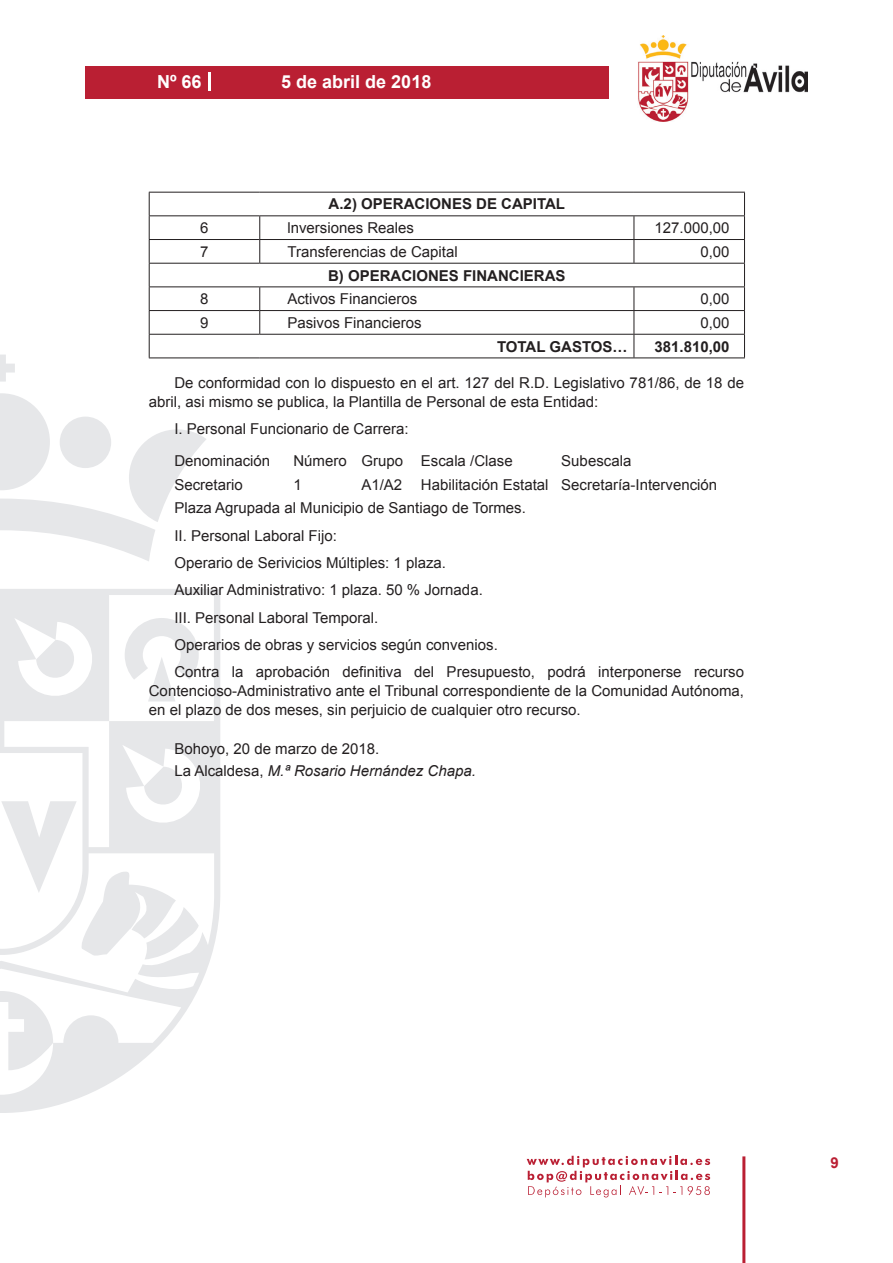
<style>
.page{position:relative;width:893px;height:1263px;background:#fff}
.page>*{position:absolute;margin:0;border:0;box-sizing:border-box;transform-origin:0 0}
.t1{font:700 18px "Arial";color:#fff}
.texto_normal{font:15px/18.8px "Arial";color:#231f20}
.texto_tabla{font:15px "Arial";color:#231f20}
.texto_tabla-2{font:700 15px "Arial";color:#231f20}
.firma{font:italic 15px "Arial";color:#231f20}
.fecha{font:15px "Arial";color:#231f20}
.t2{font:700 15px "Arial";color:#ba1f33}
.s1{font-style:normal}
</style>
<div class="page">
<svg style="left:527px;top:1156px;width:183px;height:41px"></svg>
<div style="left:85px;top:66px;width:523px;height:33px;background:#ba1f33"></div>
<img style="left:638px;top:36px;width:170px;height:86px">
<hr style="left:742px;top:1156px;width:3px;height:107px;background:#ba1f33">
<svg style="left:208px;top:72px;width:2px;height:18px"></svg>
<svg style="left:0;top:355px;width:15px;height:27px"></svg>
<svg style="left:0;top:393px;width:206px;height:168px"></svg>
<svg style="left:0;top:589px;width:220px;height:524px"></svg>
<svg style="left:36px;top:640px;width:40px;height:40px"></svg>
<svg style="left:125px;top:618px;width:74px;height:83px"></svg>
<svg style="left:0;top:991px;width:53px;height:79px"></svg>
<svg style="left:1px;top:767px;width:198px;height:192px"></svg>
<hr style="left:149px;top:192px;width:111px;height:1px;background:#231f20">
<hr style="left:260px;top:192px;width:374px;height:1px;background:#231f20">
<hr style="left:634px;top:192px;width:111px;height:1px;background:#231f20">
<hr style="left:149px;top:215px;width:111px;height:1px;background:#231f20">
<hr style="left:260px;top:215px;width:374px;height:1px;background:#231f20">
<hr style="left:634px;top:215px;width:111px;height:1px;background:#231f20">
<hr style="left:149px;top:239px;width:111px;height:1px;background:#231f20">
<hr style="left:260px;top:239px;width:374px;height:1px;background:#231f20">
<svg style="left:259px;top:216px;width:1px;height:47px"></svg>
<hr style="left:634px;top:239px;width:111px;height:1px;background:#231f20">
<svg style="left:634px;top:216px;width:1px;height:47px"></svg>
<hr style="left:149px;top:263px;width:111px;height:1px;background:#231f20">
<hr style="left:260px;top:263px;width:374px;height:1px;background:#231f20">
<hr style="left:634px;top:263px;width:111px;height:1px;background:#231f20">
<hr style="left:149px;top:286px;width:111px;height:1px;background:#231f20">
<hr style="left:260px;top:286px;width:374px;height:1px;background:#231f20">
<hr style="left:634px;top:286px;width:111px;height:1px;background:#231f20">
<hr style="left:149px;top:310px;width:111px;height:1px;background:#231f20">
<hr style="left:260px;top:310px;width:374px;height:1px;background:#231f20">
<svg style="left:259px;top:287px;width:1px;height:47px"></svg>
<hr style="left:634px;top:310px;width:111px;height:1px;background:#231f20">
<hr style="left:149px;top:334px;width:111px;height:1px;background:#231f20">
<svg style="left:149px;top:193px;width:1px;height:164px"></svg>
<hr style="left:260px;top:334px;width:374px;height:1px;background:#231f20">
<hr style="left:634px;top:334px;width:111px;height:1px;background:#231f20">
<svg style="left:634px;top:287px;width:1px;height:70px"></svg>
<svg style="left:744px;top:193px;width:1px;height:164px"></svg>
<hr style="left:149px;top:357px;width:111px;height:1px;background:#231f20">
<hr style="left:260px;top:357px;width:374px;height:1px;background:#231f20">
<hr style="left:634px;top:357px;width:111px;height:1px;background:#231f20">
<p class="t1" style="left:157px;top:69px;width:46px">Nº 66</p>
<p class="t1" style="left:281px;top:69px;width:152px">5 de abril de 2018</p>
<p class="texto_tabla-2" style="left:329px;top:194px;width:238px">A.2) OPERACIONES DE CAPITAL</p>
<p class="texto_tabla" style="left:200px;top:218px;width:10px">6</p>
<p class="texto_tabla" style="left:287px;top:218px;width:128px">lnversiones Reales</p>
<p class="texto_tabla" style="left:655px;top:218px;width:77px">127.000,00</p>
<p class="texto_tabla" style="left:200px;top:242px;width:10px">7</p>
<p class="texto_tabla" style="left:287px;top:242px;width:172px">Transferencias de Capital</p>
<p class="texto_tabla" style="left:700px;top:242px;width:31px">0,00</p>
<p class="texto_tabla-2" style="left:328px;top:265px;width:239px">B) OPERACIONES FINANCIERAS</p>
<p class="texto_tabla" style="left:200px;top:289px;width:10px">8</p>
<p class="texto_tabla" style="left:287px;top:289px;width:132px">Activos Financieros</p>
<p class="texto_tabla" style="left:700px;top:289px;width:31px">0,00</p>
<p class="texto_tabla" style="left:200px;top:313px;width:10px">9</p>
<p class="texto_tabla" style="left:287px;top:313px;width:136px">Pasivos Financieros</p>
<p class="texto_tabla" style="left:700px;top:313px;width:31px">0,00</p>
<p class="texto_tabla-2" style="left:497px;top:336px;width:132px">TOTAL GASTOS…</p>
<p class="texto_tabla-2" style="left:655px;top:336px;width:77px">381.810,00</p>
<p class="texto_normal" style="left:149px;top:374px;width:597px;text-indent:26px">De conformidad con lo dispuesto en el art. 127 del R.D. Legislativo 781/86, de 18 de abril, asi mismo se publica, la Plantilla de Personal de esta Entidad:</p>
<p class="texto_normal" style="left:174px;top:420px;width:236px">I. Personal Funcionario de Carrera:</p>
<p class="texto_tabla" style="left:174px;top:451px;width:97px">Denominación</p>
<p class="texto_tabla" style="left:293px;top:451px;width:55px">Número</p>
<p class="texto_tabla" style="left:361px;top:451px;width:43px">Grupo</p>
<p class="texto_tabla" style="left:421px;top:451px;width:93px">Escala /Clase</p>
<p class="texto_tabla" style="left:561px;top:451px;width:72px">Subescala</p>
<p class="texto_tabla" style="left:174px;top:474px;width:70px">Secretario</p>
<p class="texto_tabla" style="left:293px;top:474px;width:10px">1</p>
<p class="texto_tabla" style="left:361px;top:474px;width:42px">A1/A2</p>
<p class="texto_tabla" style="left:421px;top:474px;width:129px">Habilitación Estatal</p>
<p class="texto_tabla" style="left:561px;top:474px;width:157px">Secretaría-Intervención</p>
<p class="texto_tabla" style="left:174px;top:498px;width:353px">Plaza Agrupada al Municipio de Santiago de Tormes.</p>
<p class="texto_normal" style="left:174px;top:526px;width:164px">II. Personal Laboral Fijo:</p>
<p class="texto_normal" style="left:174px;top:554px;width:273px">Operario de Serivicios Múltiples: 1 plaza.</p>
<p class="texto_normal" style="left:174px;top:581px;width:310px">Auxiliar Administrativo: 1 plaza. 50 % Jornada.</p>
<p class="texto_normal" style="left:174px;top:608px;width:205px">III. Personal Laboral Temporal.</p>
<p class="texto_normal" style="left:174px;top:635px;width:325px">Operarios de obras y servicios según convenios.</p>
<p class="texto_normal" style="left:149px;top:663px;width:597px;text-align:justify;text-indent:26px">Contra la aprobación definitiva del Presupuesto, podrá interponerse recurso Contencioso-Administrativo ante el Tribunal correspondiente de la Comunidad Autónoma, en el plazo de dos meses, sin perjuicio de cualquier otro recurso.</p>
<p class="fecha" style="left:174px;top:739px;width:207px">Bohoyo, 20 de marzo de 2018.</p>
<p class="firma" style="left:174px;top:761px;width:303px"><span class="s1">La Alcaldesa,</span> M.ª Rosario Hernández Chapa.</p>
<p class="t2" style="left:831px;top:1153px;width:10px">9</p>
</div>
